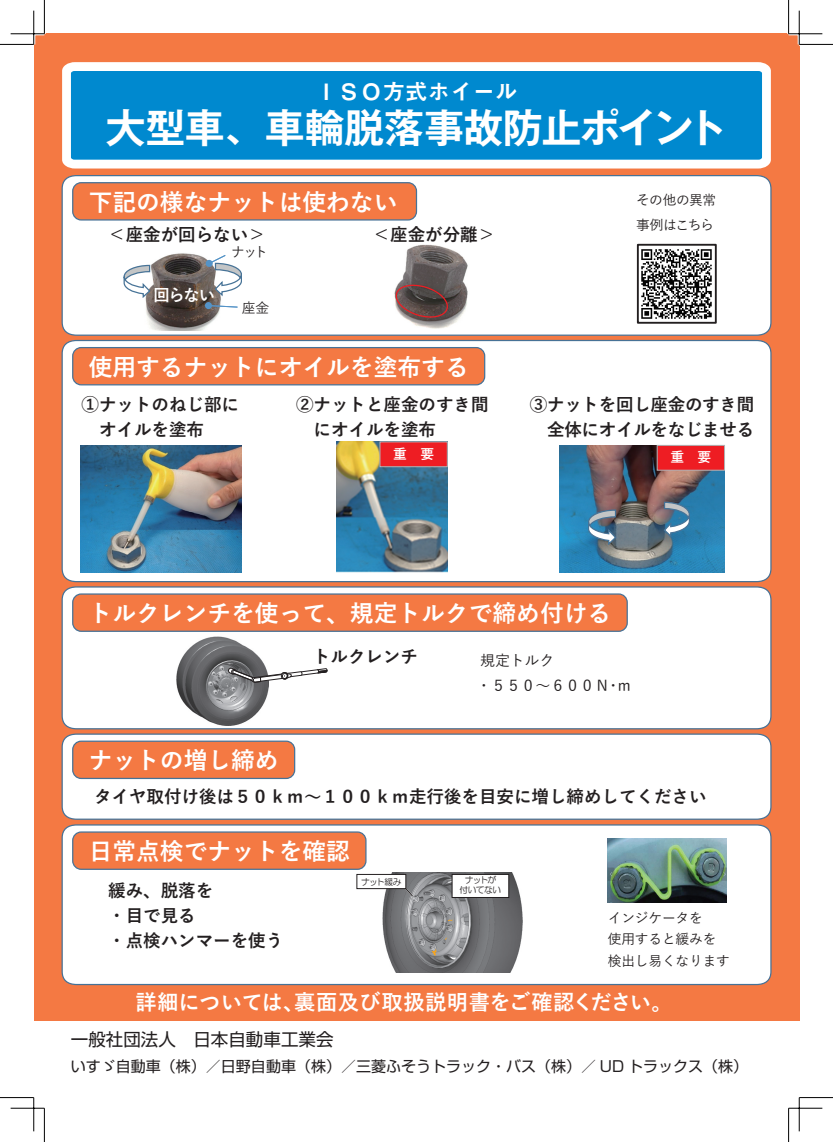
<style>
.page{position:relative;width:833px;height:1142px;background:#fff}
.page>*{position:absolute;margin:0;border:0;box-sizing:border-box;transform-origin:0 0}
.t1{font:700 40px "Gothic MB101 Pro De";letter-spacing:-.015em;color:#fff}
.t2{font:700 23.75px "Yu Gothic";color:#fff}
.t3{font:22.5px "Midashi Go Pro MB31";color:#fff}
.t4{font:700 21.25px "Yu Gothic";letter-spacing:.02em;color:#fff}
.t5{font:700 17.5px/25.1px "Yu Gothic";color:#231f20}
.t6{font:17.5px "Shin Go Pro";color:#231f20}
.t7{font:700 16.25px "Yu Gothic";color:#fff}
.t8{font:15px "Shin Go Pro";color:#231f20}
.t9{font:500 15px/25px "Yu Gothic";letter-spacing:-.015em;color:#231f20}
.t10{font:500 13.75px/21.2px "Yu Gothic";letter-spacing:-.015em;color:#231f20}
.t11{font:500 13.75px/25px "Yu Gothic";letter-spacing:-.04em;color:#231f20}
.t12{font:700 13.75px "Yu Gothic";color:#fff}
.t13{font:8.75px/10px "HG Maru Gothic MPRO";letter-spacing:-.1em;color:#231f20;text-align:center}
</style>
<div class="page">
<div style="left:34px;top:34px;width:765px;height:986px;background:#f47943"></div>
<div style="left:61px;top:175px;width:711px;height:161px;background:#fff"></div>
<div style="left:61px;top:339px;width:711px;height:243px;background:#fff"></div>
<svg style="left:62px;top:62px;width:709px;height:106px;background:#fefcfb"></svg>
<div style="left:71px;top:71px;width:691px;height:89px;background:#0089cf"></div>
<div style="left:73px;top:183px;width:343px;height:37px;background:#f47943;border-radius:8px"></div>
<div style="left:72px;top:182px;width:345px;height:38px;border:1px solid #477296;border-radius:8px"></div>
<div style="left:73px;top:347px;width:412px;height:38px;background:#f47943;border-radius:8px"></div>
<div style="left:72px;top:347px;width:413px;height:38px;border:1px solid #477296;border-radius:8px"></div>
<div style="left:61px;top:586px;width:711px;height:143px;background:#fff"></div>
<div style="left:73px;top:594px;width:554px;height:37px;background:#f47943;border-radius:8px"></div>
<div style="left:72px;top:593px;width:556px;height:38px;border:1px solid #477296;border-radius:8px"></div>
<div style="left:61px;top:733px;width:711px;height:87px;background:#fff"></div>
<div style="left:73px;top:741px;width:222px;height:37px;background:#f47943;border-radius:8px"></div>
<div style="left:72px;top:740px;width:223px;height:38px;border:1px solid #477296;border-radius:8px"></div>
<div style="left:61px;top:824px;width:711px;height:161px;background:#fff"></div>
<div style="left:73px;top:831px;width:293px;height:38px;background:#f47943;border-radius:8px"></div>
<div style="left:72px;top:831px;width:294px;height:38px;border:1px solid #477296;border-radius:8px"></div>
<img style="left:140px;top:252px;width:93px;height:78px">
<img style="left:81px;top:445px;width:161px;height:127px">
<img style="left:388px;top:243px;width:92px;height:85px">
<svg style="left:124px;top:265px;width:26px;height:33px"></svg>
<svg style="left:205px;top:254px;width:37px;height:42px;background:#c1c6cb"></svg>
<svg style="left:205px;top:304px;width:33px;height:4px"></svg>
<div style="left:205px;top:302px;width:7px;height:7px;background:#5493c7;border-radius:50%"></div>
<img style="left:337px;top:441px;width:111px;height:131px">
<img style="left:559px;top:445px;width:165px;height:127px">
<svg style="left:588px;top:509px;width:28px;height:36px"></svg>
<img style="left:608px;top:838px;width:118px;height:64px">
<img style="left:636px;top:243px;width:82px;height:81px">
<img style="left:382px;top:872px;width:141px;height:100px">
<svg style="left:432px;top:948px;width:5px;height:7px"></svg>
<div style="left:452px;top:873px;width:57px;height:24px;background:#fff;border:1px solid #231f20"></div>
<svg style="left:404px;top:886px;width:10px;height:11px"></svg>
<div style="left:357px;top:873px;width:49px;height:15px;background:#fff;border:1px solid #231f20"></div>
<div style="left:637px;top:244px;width:80px;height:79px;border:2px solid #231f20"></div>
<img style="left:176px;top:636px;width:93px;height:89px">
<svg style="left:227px;top:666px;width:101px;height:17px;background:#afaeaf"></svg>
<div style="left:380px;top:441px;width:68px;height:26px;background:#ee1d23;border:1px solid #b2b4b6"></div>
<svg style="left:394px;top:283px;width:55px;height:36px;background:#6c5452"></svg>
<div style="left:657px;top:445px;width:68px;height:25px;background:#ee1d23;border:1px solid #b2b4b6"></div>
<svg style="left:664px;top:501px;width:26px;height:36px"></svg>
<hr style="left:11px;top:32px;width:33px;height:3px;background:#fff">
<hr style="left:788px;top:32px;width:34px;height:3px;background:#fff">
<hr style="left:32px;top:11px;width:3px;height:33px;background:#fff">
<hr style="left:798px;top:11px;width:3px;height:33px;background:#fff">
<hr style="left:0;top:44px;width:34px;height:1px;background:#000">
<hr style="left:799px;top:44px;width:34px;height:1px;background:#000">
<hr style="left:0;top:1096px;width:34px;height:1px;background:#000">
<hr style="left:799px;top:1096px;width:34px;height:1px;background:#000">
<hr style="left:44px;top:0;width:1px;height:34px;background:#000">
<hr style="left:44px;top:1107px;width:1px;height:34px;background:#000">
<hr style="left:788px;top:0;width:1px;height:34px;background:#000">
<hr style="left:788px;top:1107px;width:1px;height:34px;background:#000">
<hr style="left:11px;top:33px;width:33px;height:1px;background:#000">
<hr style="left:788px;top:33px;width:34px;height:1px;background:#000">
<hr style="left:11px;top:1107px;width:33px;height:1px;background:#000">
<hr style="left:788px;top:1107px;width:34px;height:1px;background:#000">
<hr style="left:33px;top:11px;width:1px;height:33px;background:#000">
<hr style="left:33px;top:1097px;width:1px;height:33px;background:#000">
<hr style="left:799px;top:11px;width:1px;height:33px;background:#000">
<hr style="left:799px;top:1097px;width:1px;height:33px;background:#000">
<p class="t3" style="left:315px;top:73px;width:204px">ＩＳＯ方式ホイール</p>
<h1 class="t1" style="left:106px;top:95px;width:623px">大型車、車輪脱落事故防止ポイント</h1>
<h2 class="t2" style="left:89px;top:188px;width:310px">下記の様なナットは使わない</h2>
<p class="t5" style="left:108px;top:222px;width:159px">＜座金が回らない＞</p>
<p class="t5" style="left:373px;top:222px;width:124px">＜座金が分離＞</p>
<p class="t10" style="left:231px;top:240px;width:38px">ナット</p>
<p class="t7" style="left:154px;top:286px;width:63px">回らない</p>
<p class="t10" style="left:242px;top:296px;width:29px">座金</p>
<h2 class="t2" style="left:89px;top:353px;width:381px">使用するナットにオイルを塗布する</h2>
<p class="t11" style="left:636px;top:186px;width:81px">その他の異常事例はこちら</p>
<p class="t5" style="left:82px;top:392px;width:159px">①ナットのねじ部に　オイルを塗布</p>
<p class="t5" style="left:296px;top:392px;width:194px">②ナットと座金のすき間　にオイルを塗布</p>
<p class="t5" style="left:530px;top:392px;width:226px">③ナットを回し座金のすき間　全体にオイルをなじませる</p>
<p class="t12" style="left:393px;top:446px;width:42px">重　要</p>
<p class="t12" style="left:670px;top:449px;width:42px">重　要</p>
<h2 class="t2" style="left:89px;top:599px;width:524px">トルクレンチを使って、規定トルクで締め付ける</h2>
<h2 class="t2" style="left:89px;top:747px;width:191px">ナットの増し締め</h2>
<p class="t5" style="left:313px;top:644px;width:106px">トルクレンチ</p>
<p class="t9" style="left:476px;top:646px;width:157px">規定トルク<br>・５５０～６００Ｎ・ｍ</p>
<p class="t5" style="left:94px;top:783px;width:614px">タイヤ取付け後は５０ｋｍ～１００ｋｍ走行後を目安に増し締めしてください</p>
<h2 class="t2" style="left:89px;top:837px;width:263px">日常点検でナットを確認</h2>
<p class="t5" style="left:108px;top:877px;width:176px">緩み、脱落を<br>・目で見る<br>・点検ハンマーを使う</p>
<p class="t13" style="left:361px;top:876px;width:42px">ナット緩み</p>
<p class="t13" style="left:460px;top:875px;width:43px">ナットが付いてない</p>
<p class="t10" style="left:608px;top:905px;width:124px">インジケータを<br>使用すると緩みを検出し易くなります</p>
<p class="t4" style="left:136px;top:989px;width:539px">詳細については、裏面及び取扱説明書をご確認ください。</p>
<p class="t6" style="left:71px;top:1024px;width:264px">一般社団法人　日本自動車工業会</p>
<p class="t8" style="left:71px;top:1053px;width:678px">いすゞ自動車（株）／日野自動車（株）／三菱ふそうトラック・バス（株）／ UD トラックス（株）</p>
</div>
